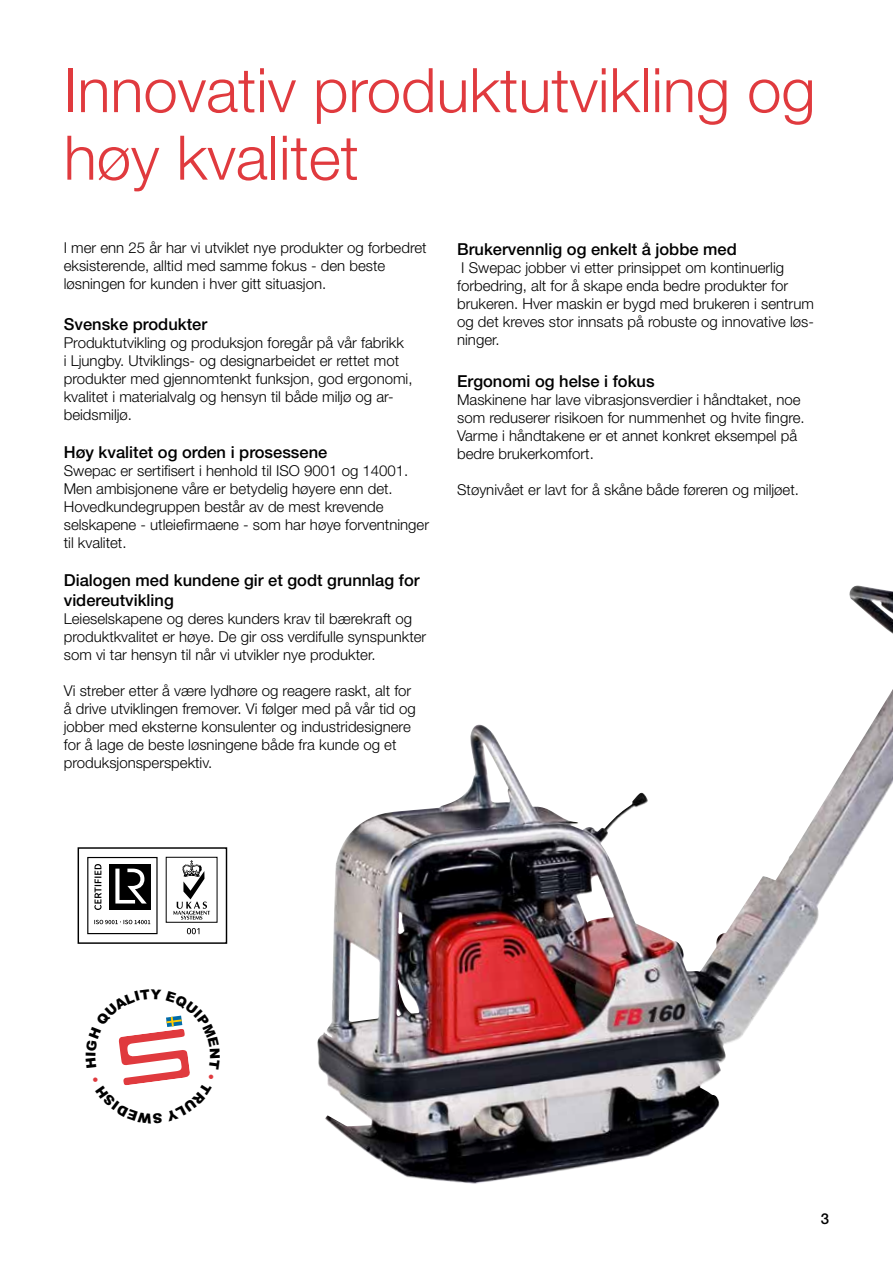
<style>
.page{position:relative;width:893px;height:1263px;background:#fff}
.page>*{position:absolute;margin:0;border:0;box-sizing:border-box;transform-origin:0 0}
.t1{font:300 61.5px/67.5px "Helvetica Neue";color:#e03a3e}
.t2{font:500 16.5px/19.8px "Helvetica Neue";color:#000}
.t3{font:300 15px/18px "Helvetica Neue";color:#000}
.t4{font:500 15px "Helvetica Neue";color:#000}
</style>
<div class="page">
<img style="left:317px;top:586px;width:576px;height:598px">
<div style="left:78px;top:847px;width:149px;height:97px;border:1px solid #000"></div>
<svg style="left:187px;top:928px;width:12px;height:6px"></svg>
<svg style="left:173px;top:860px;width:37px;height:60px"></svg>
<div style="left:87px;top:857px;width:71px;height:77px;border:1px solid #000"></div>
<svg style="left:94px;top:864px;width:8px;height:46px"></svg>
<div style="left:109px;top:864px;width:41px;height:46px;background:#000"></div>
<svg style="left:115px;top:869px;width:32px;height:34px"></svg>
<svg style="left:94px;top:920px;width:56px;height:4px"></svg>
<svg style="left:118px;top:1015px;width:72px;height:71px"></svg>
<h1 class="t1" style="left:64px;top:61px;width:753px">Innovativ produktutvikling og høy kvalitet</h1>
<p class="t3" style="left:64px;top:239px;width:364px">I mer enn 25 år har vi utviklet nye produkter og forbedret eksisterende, alltid med samme fokus - den beste løsningen for kunden i hver gitt situasjon.</p>
<p class="t2" style="left:64px;top:316px;width:145px">Svenske produkter</p>
<p class="t3" style="left:64px;top:335px;width:350px">Produktutvikling og produksjon foregår på vår fabrikk<br>i Ljungby. Utviklings- og designarbeidet er rettet mot produkter med gjennomtenkt funksjon, god ergonomi, kvalitet i materialvalg og hensyn til både miljø og ar&shy;beidsmiljø.</p>
<p class="t2" style="left:64px;top:443px;width:265px">Høy kvalitet og orden i prosessene</p>
<p class="t3" style="left:64px;top:463px;width:367px">Swepac er sertifisert i henhold til ISO 9001 og 14001.<br>Men ambisjonene våre er betydelig høyere enn det.<br>Hovedkundegruppen består av de mest krevende selskapene - utleiefirmaene - som har høye forventninger til kvalitet.</p>
<p class="t2" style="left:64px;top:571px;width:357px">Dialogen med kundene gir et godt grunnlag for videreutvikling</p>
<p class="t3" style="left:64px;top:610px;width:364px">Leieselskapene og deres kunders krav til bærekraft og produktkvalitet er høye. De gir oss verdifulle synspunkter som vi tar hensyn til når vi utvikler nye produkter.</p>
<p class="t3" style="left:64px;top:682px;width:353px">Vi streber etter å være lydhøre og reagere raskt, alt for å drive utviklingen fremover. Vi følger med på vår tid og jobber med eksterne konsulenter og industridesignere for å lage de beste løsningene både fra kunde og et produksjonsperspektiv.</p>
<p class="t2" style="left:457px;top:241px;width:281px">Brukervennlig og enkelt å jobbe med</p>
<p class="t3" style="left:457px;top:260px;width:358px">I Swepac jobber vi etter prinsippet om kontinuerlig forbedring, alt for å skape enda bedre produkter for brukeren. Hver maskin er bygd med brukeren i sentrum og det kreves stor innsats på robuste og innovative løs&shy;ninger.</p>
<p class="t2" style="left:457px;top:372px;width:199px">Ergonomi og helse i fokus</p>
<p class="t3" style="left:457px;top:391px;width:349px">Maskinene har lave vibrasjonsverdier i håndtaket, noe som reduserer risikoen for nummenhet og hvite fingre.<br>Varme i håndtakene er et annet konkret eksempel på bedre brukerkomfort.</p>
<p class="t3" style="left:457px;top:481px;width:343px">Støynivået er lavt for å skåne både føreren og miljøet.</p>
<p class="t4" style="left:821px;top:1212px;width:10px">3</p>
</div>
